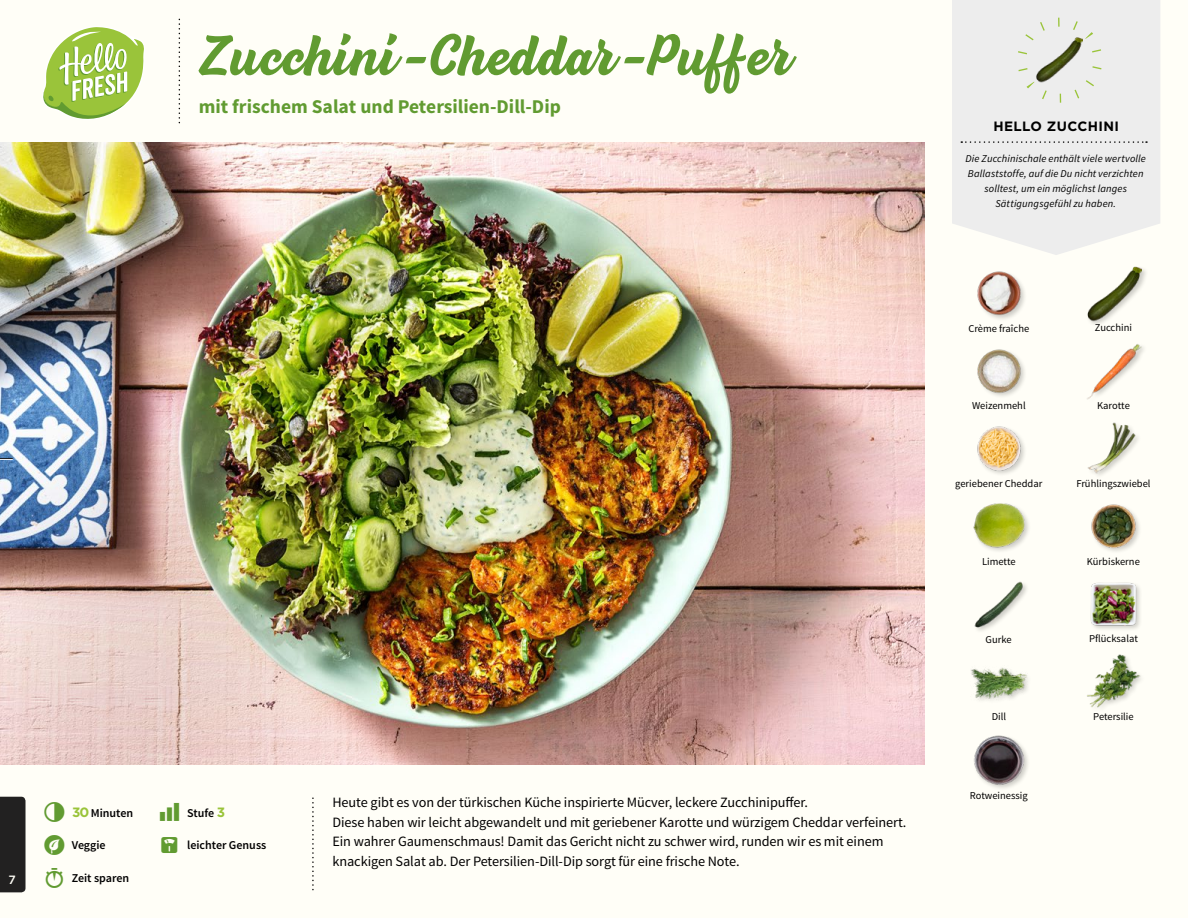
<style>
.page{position:relative;width:1188px;height:918px;background:#fffef7}
.page>*{position:absolute;margin:0;border:0;box-sizing:border-box;transform-origin:0 0}
.t1{font:700 54px "Beach Bar";color:#619b31}
.t2{font:700 19.5px "Source Sans Pro";color:#619b31}
.t3{font:14.25px/19.5px "Source Sans Pro";letter-spacing:-.005em;color:#000}
.t4{font:700 13.5px "Gotham";letter-spacing:.03em;color:#000}
.t5{font:600 12px "Source Sans Pro";color:#000}
.t6{font:500 12px "Gotham";color:#fffef7}
.t7{font:10.5px "Source Sans Pro";color:#000}
.t8{font:italic 10.5px/14.7px "Source Sans Pro";letter-spacing:.01em;color:#000;text-align:center}
.s1{font-family:"Gotham";font-weight:700;font-size:13.5px;color:#9ac43a}
</style>
<div class="page">
<img style="left:974px;top:735px;width:54px;height:53px">
<img style="left:1087px;top:654px;width:54px;height:54px">
<img style="left:970px;top:667px;width:58px;height:33px">
<img style="left:1090px;top:582px;width:50px;height:47px">
<img style="left:1091px;top:504px;width:49px;height:48px">
<img style="left:973px;top:503px;width:55px;height:48px">
<img style="left:977px;top:426px;width:48px;height:48px">
<img style="left:1088px;top:422px;width:50px;height:54px">
<img style="left:1087px;top:344px;width:55px;height:55px">
<img style="left:977px;top:349px;width:48px;height:47px">
<div style="left:1086px;top:265px;width:63px;height:63px;background:#000;opacity:.2"></div>
<img style="left:1086px;top:265px;width:56px;height:56px">
<img style="left:977px;top:271px;width:48px;height:48px">
<img style="left:974px;top:581px;width:53px;height:50px">
<svg style="left:43px;top:27px;width:101px;height:92px"></svg>
<div style="left:952px;top:0;width:208px;height:255px;background:#ededed"></div>
<svg style="left:961px;top:141px;width:186px;height:2px"></svg>
<img style="left:1035px;top:35px;width:48px;height:48px">
<div style="left:1017px;top:18px;width:85px;height:85px;border:9px dashed #9ac43a;border-radius:50%"></div>
<div style="left:0;top:797px;width:26px;height:95px;background:#222121"></div>
<img style="left:0;top:142px;width:925px;height:623px">
<svg style="left:0;top:458px;width:13px;height:2px"></svg>
<p class="t6" style="left:9px;top:872px;width:9px">7</p>
<h1 class="t1" style="left:199px;top:21px;width:594px">Zucchini-Cheddar-Puffer</h1>
<h2 class="t2" style="left:199px;top:94px;width:364px">mit frischem Salat und Petersilien-Dill-Dip</h2>
<p class="t5" style="left:72px;top:805px;width:62px"><span class="s1">30</span> Minuten</p>
<p class="t5" style="left:187px;top:805px;width:40px">Stufe <span class="s1">3</span></p>
<p class="t5" style="left:187px;top:838px;width:81px">leichter Genuss</p>
<p class="t5" style="left:72px;top:838px;width:35px">Veggie</p>
<p class="t5" style="left:72px;top:870px;width:59px">Zeit sparen</p>
<p class="t3" style="left:332px;top:793px;width:576px">Heute gibt es von der türkischen Küche inspirierte Mücver, leckere Zucchinipuffer.<br>Diese haben wir leicht abgewandelt und mit geriebener Karotte und würzigem Cheddar verfeinert.<br>Ein wahrer Gaumenschmaus! Damit das Gericht nicht zu schwer wird, runden wir es mit einem knackigen Salat ab. Der Petersilien-Dill-Dip sorgt für eine frische Note.</p>
<p class="t4" style="left:993px;top:117px;width:127px">HELLO ZUCCHINI</p>
<p class="t8" style="left:966px;top:152px;width:182px">Die Zucchinischale enthält viele wertvolle Ballaststoffe, auf die Du nicht verzichten solltest, um ein möglichst langes Sättigungsgefühl zu haben.</p>
<p class="t7" style="left:968px;top:322px;width:62px">Crème fraîche</p>
<p class="t7" style="left:1095px;top:321px;width:39px">Zucchini</p>
<p class="t7" style="left:972px;top:399px;width:55px">Weizenmehl</p>
<p class="t7" style="left:1097px;top:399px;width:34px">Karotte</p>
<p class="t7" style="left:955px;top:477px;width:89px">geriebener Cheddar</p>
<p class="t7" style="left:1076px;top:477px;width:76px">Frühlingszwiebel</p>
<p class="t7" style="left:982px;top:555px;width:35px">Limette</p>
<p class="t7" style="left:1087px;top:555px;width:54px">Kürbiskerne</p>
<p class="t7" style="left:986px;top:633px;width:28px">Gurke</p>
<p class="t7" style="left:1089px;top:632px;width:50px">Pflücksalat</p>
<p class="t7" style="left:992px;top:710px;width:16px">Dill</p>
<p class="t7" style="left:1093px;top:710px;width:42px">Petersilie</p>
<p class="t7" style="left:970px;top:789px;width:60px">Rotweinessig</p>
</div>
